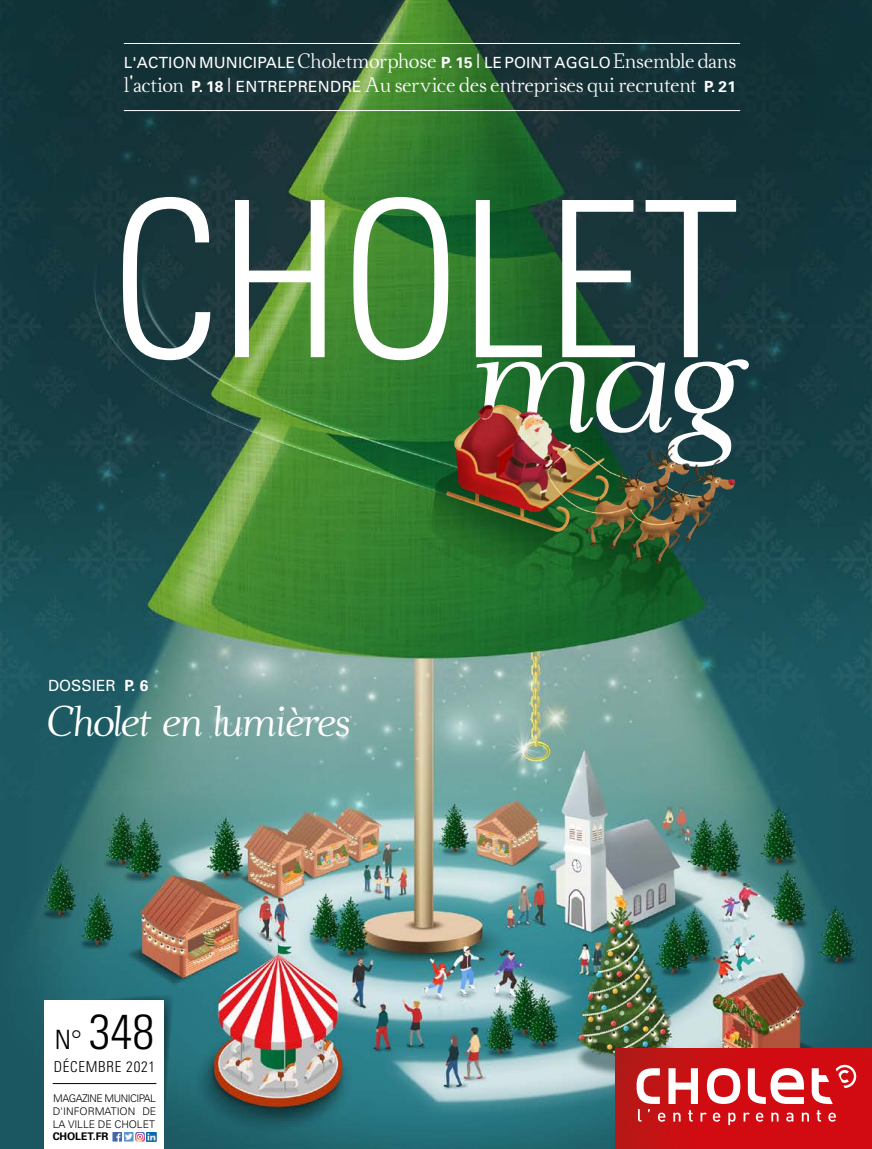
<style>
.page{position:relative;width:872px;height:1149px;background:#fff}
.page>*{position:absolute;margin:0;border:0;box-sizing:border-box;transform-origin:0 0}
.t1{font:300 condensed 217.5px "Univers";color:#fff}
.t2{font:italic 141px "Ahellya";color:#fff}
.t3{font:300 condensed 49.05px "Univers";color:#000}
.t4{font:italic 38.55px "Ahellya";color:#fff}
.t5{font:18.75px "Ahellya";letter-spacing:.02em;color:#fff}
.t6{font:15.45px "Univers";letter-spacing:.01em;color:#fff}
.t7{font:300 condensed 15px "Univers";letter-spacing:.05em;color:#000}
.t8{font:300 10.5px/12.6px "Univers";letter-spacing:-.01em;color:#000;text-align:justify}
.t9{font:700 10.5px "Univers";letter-spacing:-.005em;color:#000}
.s1{font-family:"Ahellya";font-size:18.75px}
.s2{font-weight:700}
.s3{font-weight:300;font-size:19.65px}
.s4{font-family:"Univers";font-weight:700;font-size:15.45px}
.s5{font-family:"Univers";font-weight:300;font-size:19.65px}
.s6{font-family:"Univers";font-size:15.45px}
.s7{font-size:26.55px}
</style>
<div class="page">
<img style="left:0;top:0;width:872px;height:1148px">
<hr style="left:124px;top:43px;width:616px;height:1px;background:#fff">
<hr style="left:124px;top:110px;width:616px;height:1px;background:#fff">
<svg style="left:615px;top:1047px;width:257px;height:101px;background:#c71014"></svg>
<svg style="left:636px;top:1064px;width:220px;height:60px"></svg>
<div style="left:45px;top:1000px;width:119px;height:148px;background:#fff"></div>
<hr style="left:53px;top:1082px;width:103px;height:1px;background:#000">
<svg style="left:93px;top:993px;width:81px;height:155px"></svg>
<img style="left:400px;top:371px;width:388px;height:223px">
<p class="t6" style="left:124px;top:54px;width:613px">L'ACTION MUNICIPALE<span class="s1">Choletmorphose</span> <span class="s2">P. 15</span> <span class="s3">I</span> LE POINT AGGLO <span class="s1">Ensemble dans</span></p>
<p class="t5" style="left:124px;top:73px;width:613px">l'action <span class="s4">P. 18</span> <span class="s5">I</span> <span class="s6">ENTREPRENDRE</span> Au service des entreprises qui recrutent <span class="s4">P. 21</span></p>
<h1 class="t1" style="left:111px;top:150px;width:630px">CHOLET</h1>
<h2 class="t2" style="left:474px;top:286px;width:274px">mag</h2>
<p class="t6" style="left:48px;top:676px;width:102px">DOSSIER <span class="s2">P. 6</span></p>
<h3 class="t4" style="left:48px;top:696px;width:303px">Cholet en lumières</h3>
<h3 class="t3" style="left:55px;top:1002px;width:101px"><span class="s7">N°</span> 348</h3>
<p class="t7" style="left:54px;top:1057px;width:103px">DÉCEMBRE 2021</p>
<p class="t8" style="left:53px;top:1091px;width:105px">MAGAZINE MUNICIPAL D'INFORMATION DE LA VILLE DE CHOLET</p>
<p class="t9" style="left:53px;top:1129px;width:57px">CHOLET.FR</p>
</div>
